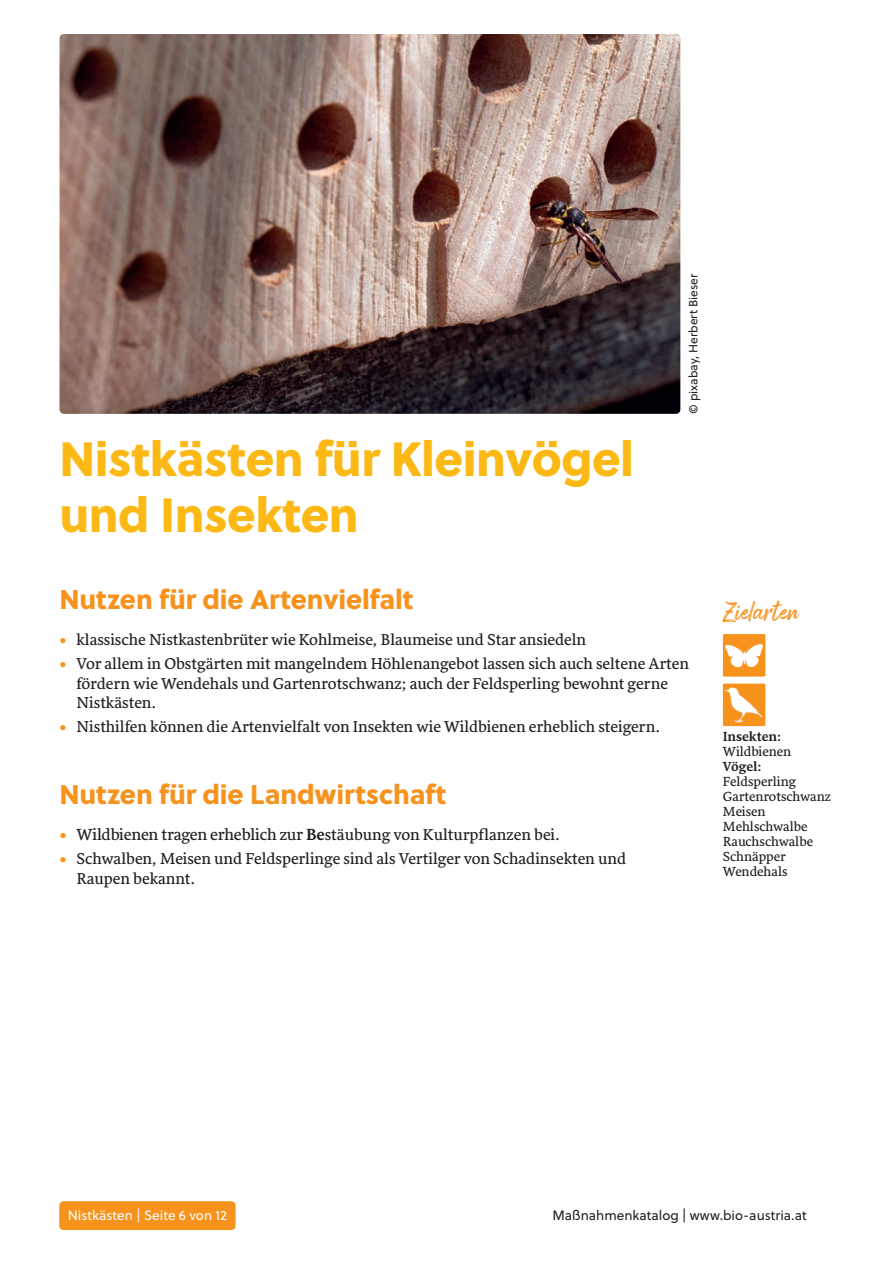
<style>
.page{position:relative;width:893px;height:1263px;background:#fff}
.page>*{position:absolute;margin:0;border:0;box-sizing:border-box;transform-origin:0 0}
.t1{font:48px/55.5px "Soleil Xb";letter-spacing:-.01em;color:#fcb814}
.t2{font:27px "Soleil Xb";letter-spacing:-.005em;color:#f7931d}
.t3{font:24px "Arsilon";color:#f7931d}
.t4{font:16.2px/19.5px "Sirba";color:#231f20}
.t5{font:13.5px/15px "Sirba";color:#231f20}
.t6{font:13.5px "Soleil";color:#231f20}
.t7{font:13.5px "Soleil";color:#fff}
.t8{font:700 13.5px "Sirba";letter-spacing:-.005em;color:#231f20}
.t9{font:12px "Soleil";color:#231f20}
.s1{color:#f7931d}
.s2{font-size:16.5px;color:#f7931d}
.s3{font-size:16.5px}
.s4{font-weight:700;font-size:16.5px}
</style>
<div class="page">
<div style="left:59px;top:1201px;width:177px;height:29px;background:#f7931d;border-radius:4px"></div>
<img style="left:60px;top:34px;width:620px;height:380px">
<img style="left:723px;top:634px;width:42px;height:43px">
<img style="left:723px;top:683px;width:42px;height:43px">
<h1 class="t1" style="left:60px;top:432px;width:576px">Nistkästen für Kleinvögel und Insekten</h1>
<p class="t9" style="left:686px;top:414px;width:142px;rotate:-90deg">© pixabay, Herbert Bieser</p>
<h2 class="t2" style="left:60px;top:581px;width:355px">Nutzen für die Artenvielfalt</h2>
<p class="t4" style="left:60px;top:631px;width:528px"><span class="s1">•</span> klassische Nistkastenbrüter wie Kohlmeise, Blaumeise und Star ansiedeln</p>
<p class="t4" style="left:77px;top:654px;width:614px;text-indent:-17px"><span class="s1">•</span> Vor allem in Obstgärten mit mangelndem Höhlenangebot lassen sich auch seltene Arten fördern wie Wendehals und Gartenrotschwanz; auch der Feldsperling bewohnt gerne<br>Nistkästen.</p>
<p class="t4" style="left:60px;top:717px;width:602px"><span class="s1">•</span> Nisthilfen können die Artenvielfalt von Insekten wie Wildbienen erheblich steigern.</p>
<h2 class="t2" style="left:60px;top:776px;width:388px">Nutzen für die Landwirtschaft</h2>
<p class="t4" style="left:60px;top:826px;width:502px"><span class="s2">•</span> <span class="s3">Wildbienen tragen erheblich zur</span> <span class="s4">Be</span>stäubung von Kulturpflanzen bei.</p>
<p class="t4" style="left:77px;top:849px;width:551px;text-indent:-17px"><span class="s1">•</span> Schwalben, Meisen und Feldsperlinge sind als Vertilger von Schadinsekten und<br>Raupen bekannt.</p>
<h3 class="t3" style="left:723px;top:596px;width:78px">Zielarten</h3>
<p class="t8" style="left:723px;top:726px;width:60px">Insekten:</p>
<p class="t5" style="left:723px;top:744px;width:70px">Wildbienen</p>
<p class="t8" style="left:723px;top:756px;width:40px">Vögel:</p>
<p class="t5" style="left:723px;top:774px;width:110px">Feldsperling<br>Gartenrotschwanz<br>Meisen<br>Mehlschwalbe<br>Rauchschwalbe<br>Schnäpper<br>Wendehals</p>
<p class="t7" style="left:68px;top:1207px;width:161px">Nistkästen | Seite 6 von 12</p>
<p class="t6" style="left:552px;top:1206px;width:256px">Maßnahmenkatalog | www.bio-austria.at</p>
</div>
